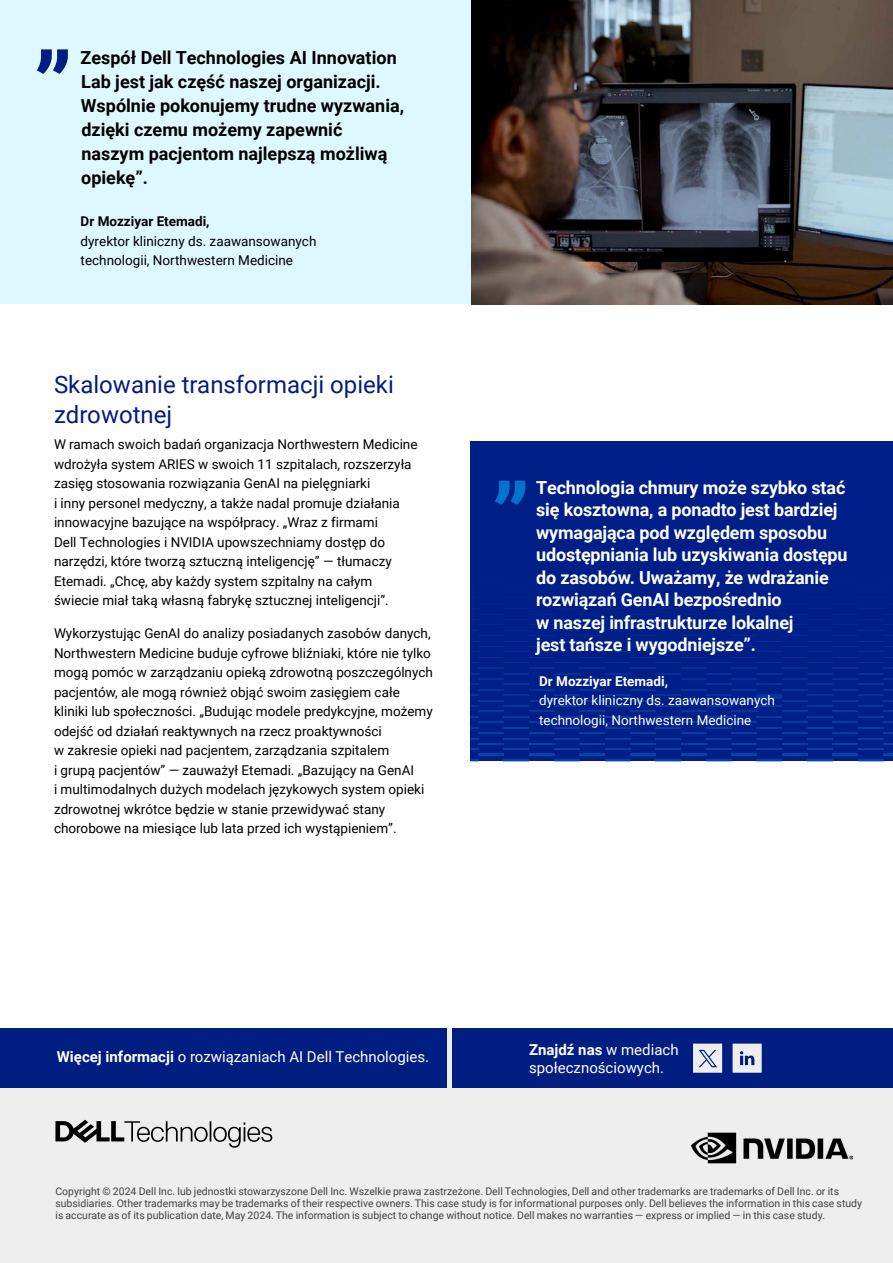
<style>
.page{position:relative;width:893px;height:1263px;background:#fff}
.page>*{position:absolute;margin:0;border:0;box-sizing:border-box;transform-origin:0 0}
.t1{font:24px/30px "Roboto";color:#001d82}
.t2{font:700 18px/22.5px "Roboto";letter-spacing:-.01em;color:#fff}
.t3{font:700 18px/24px "Roboto";color:#000}
.t4{font:15px/18px "Roboto";color:#fff}
.t5{font:13.5px/19.5px "Roboto";color:#000}
.t6{font:13.5px/19.5px "Roboto";color:#fff}
.t7{font:700 13.5px "Roboto";color:#000}
.t8{font:700 13.5px "Roboto";color:#fff}
.t9{font:10.5px/12px "Roboto";color:#424242}
.s1{font-weight:700}
</style>
<div class="page">
<div style="left:0;top:1028px;width:893px;height:235px;background:#eee"></div>
<div style="left:0;top:1028px;width:447px;height:60px;background:#001d82"></div>
<div style="left:452px;top:1028px;width:441px;height:60px;background:#001d82"></div>
<div style="left:0;top:0;width:893px;height:303px;background:#def8ff"></div>
<svg style="left:37px;top:49px;width:31px;height:25px"></svg>
<img style="left:472px;top:0;width:421px;height:304px">
<div style="left:471px;top:442px;width:422px;height:319px;background:#001e88"></div>
<svg style="left:495px;top:481px;width:30px;height:24px"></svg>
<svg style="left:693px;top:1043px;width:29px;height:30px"></svg>
<svg style="left:733px;top:1043px;width:29px;height:30px"></svg>
<svg style="left:55px;top:1120px;width:217px;height:28px"></svg>
<img style="left:690px;top:1132px;width:164px;height:32px">
<svg style="left:471px;top:630px;width:422px;height:131px"></svg>
<h2 class="t3" style="left:81px;top:45px;width:325px">Zespół Dell Technologies AI Innovation<br>Lab jest jak część naszej organizacji.<br>Wspólnie pokonujemy trudne wyzwania, dzięki czemu możemy zapewnić naszym pacjentom najlepszą możliwą opiekę”.</h2>
<p class="t7" style="left:81px;top:212px;width:130px">Dr Mozziyar Etemadi,</p>
<p class="t5" style="left:81px;top:231px;width:237px">dyrektor kliniczny ds. zaawansowanych technologii, Northwestern Medicine</p>
<h1 class="t1" style="left:54px;top:369px;width:341px">Skalowanie transformacji opieki zdrowotnej</h1>
<p class="t5" style="left:54px;top:434px;width:365px">W ramach swoich badań organizacja Northwestern Medicine wdrożyła system ARIES w swoich 11 szpitalach, rozszerzyła zasięg stosowania rozwiązania GenAI na pielęgniarki<br>i inny personel medyczny, a także nadal promuje działania innowacyjne bazujące na współpracy. „Wraz z firmami<br>Dell Technologies i NVIDIA upowszechniamy dostęp do narzędzi, które tworzą sztuczną inteligencję” — tłumaczy Etemadi. „Chcę, aby każdy system szpitalny na całym świecie miał taką własną fabrykę sztucznej inteligencji”.</p>
<p class="t5" style="left:54px;top:623px;width:380px">Wykorzystując GenAI do analizy posiadanych zasobów danych, Northwestern Medicine buduje cyfrowe bliźniaki, które nie tylko mogą pomóc w zarządzaniu opieką zdrowotną poszczególnych pacjentów, ale mogą również objąć swoim zasięgiem całe kliniki lub społeczności. „Budując modele predykcyjne, możemy odejść od działań reaktywnych na rzecz proaktywności<br>w zakresie opieki nad pacjentem, zarządzania szpitalem<br>i grupą pacjentów” — zauważył Etemadi. „Bazujący na GenAI<br>i multimodalnych dużych modelach językowych system opieki zdrowotnej wkrótce będzie w stanie przewidywać stany chorobowe na miesiące lub lata przed ich wystąpieniem”.</p>
<p class="t2" style="left:536px;top:476px;width:313px">Technologia chmury może szybko stać się kosztowna, a ponadto jest bardziej wymagająca pod względem sposobu udostępniania lub uzyskiwania dostępu do zasobów. Uważamy, że wdrażanie rozwiązań GenAI bezpośrednio<br>w naszej infrastrukturze lokalnej<br>jest tańsze i wygodniejsze”.</p>
<p class="t8" style="left:539px;top:671px;width:130px">Dr Mozziyar Etemadi,</p>
<p class="t6" style="left:539px;top:690px;width:237px">dyrektor kliniczny ds. zaawansowanych technologii, Northwestern Medicine</p>
<p class="t4" style="left:57px;top:1047px;width:374px"><span class="s1">Więcej informacji</span> o rozwiązaniach AI Dell Technologies.</p>
<p class="t4" style="left:529px;top:1040px;width:151px"><span class="s1">Znajdź nas</span> w mediach społecznościowych.</p>
<p class="t9" style="left:55px;top:1185px;width:808px">Copyright © 2024 Dell Inc. lub jednostki stowarzyszone Dell Inc. Wszelkie prawa zastrzeżone. Dell Technologies, Dell and other trademarks are trademarks of Dell Inc. or its subsidiaries. Other trademarks may be trademarks of their respective owners. This case study is for informational purposes only. Dell believes the information in this case study is accurate as of its publication date, May 2024. The information is subject to change without notice. Dell makes no warranties — express or implied — in this case study.</p>
</div>
